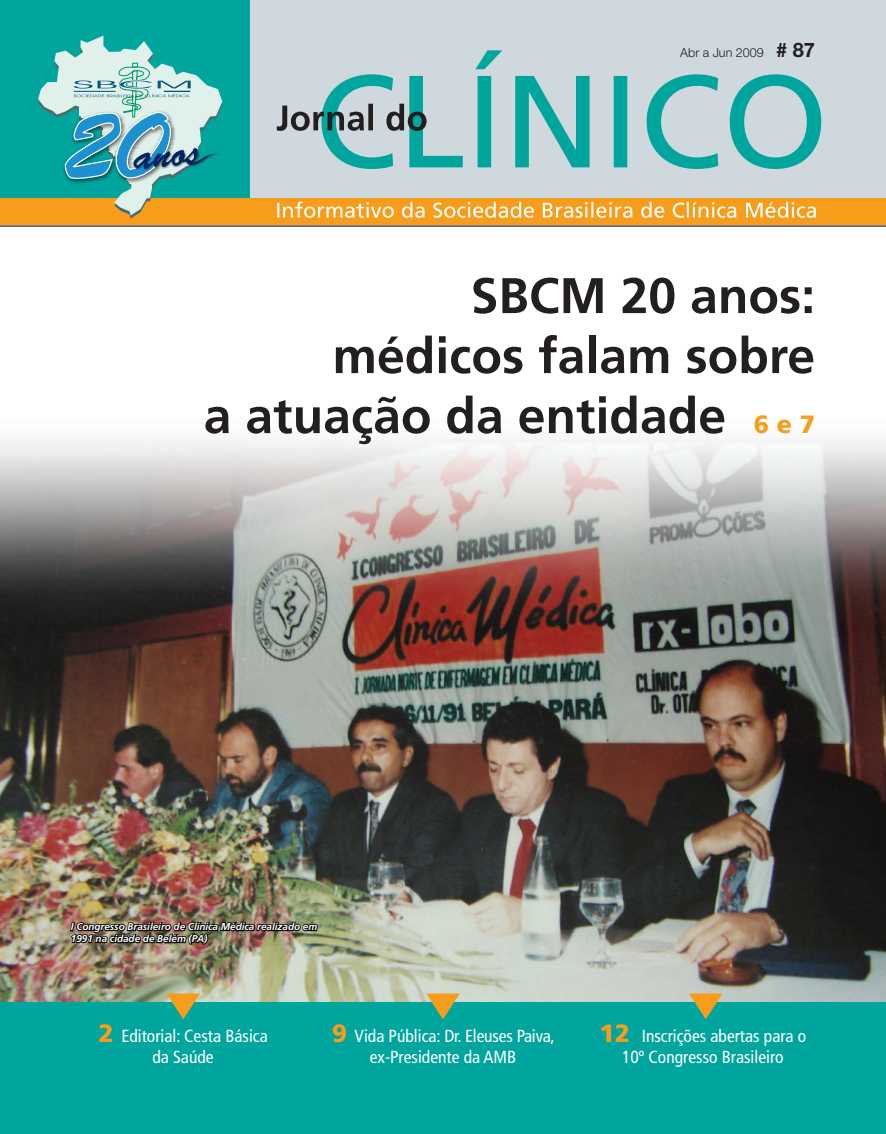
<style>
.page{position:relative;width:886px;height:1134px;background:#fff}
.page>*{position:absolute;margin:0;border:0;box-sizing:border-box;transform-origin:0 0}
.t1{font:700 50px/60px "Frutiger LT Std";color:#231f20;text-align:right}
.t2{font:condensed 17.5px/21px "Frutiger LT Std";color:#fff;text-align:center}
.t3{font:300 12.5px "Helvetica Neue LT";color:#231f20}
.t4{font:italic 700 10px/12px "Frutiger LT Std";letter-spacing:-.005em;color:#fff}
.s1{font-family:"Helvetica Neue CE";font-weight:700;font-size:20px}
.s2{font-weight:900;font-size:25px;color:#f89c1c}
.s3{font-weight:900;font-stretch:normal;font-size:25px;color:#f89c1c}
</style>
<div class="page">
<img style="left:0;top:440px;width:886px;height:562px">
<svg style="left:0;top:0;width:886px;height:227px"></svg>
<img style="left:69px;top:885px;width:250px;height:86px">
<div style="left:0;top:1002px;width:886px;height:132px;background:#00a59e"></div>
<svg style="left:426px;top:993px;width:34px;height:26px"></svg>
<svg style="left:689px;top:993px;width:33px;height:26px"></svg>
<svg style="left:166px;top:993px;width:34px;height:26px"></svg>
<p class="t3" style="left:680px;top:45px;width:136px">Abr a Jun 2009 <span class="s1"># 87</span></p>
<h1 class="t1" style="left:204px;top:266px;width:613px">SBCM 20 anos:<br>médicos falam sobre<br>a atuação da entidade <span class="s2">6 e 7</span></h1>
<p class="t4" style="left:71px;top:921px;width:248px">I Congresso Brasileiro de Clínica Médica realizado em<br>1991 na cidade de Belém (PA)</p>
<p class="t2" style="left:98px;top:1025px;width:171px"><span class="s3">2</span> Editorial: Cesta Básica da Saúde</p>
<p class="t2" style="left:332px;top:1025px;width:224px"><span class="s3">9</span> Vida Pública: Dr. Eleuses Paiva, ex-Presidente da AMB</p>
<p class="t2" style="left:599px;top:1025px;width:208px"><span class="s3">12</span> Inscrições abertas para o<br>10º Congresso Brasileiro</p>
</div>
